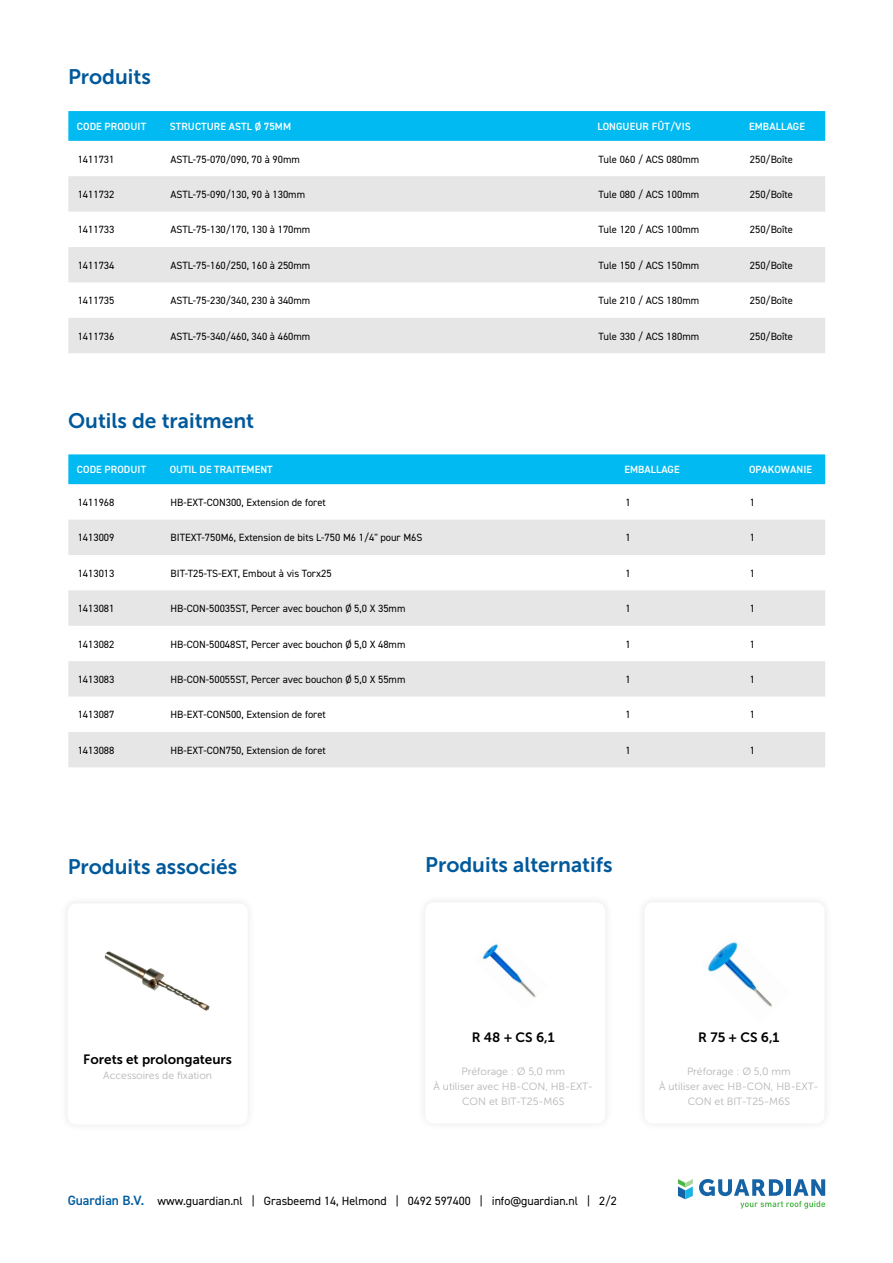
<style>
.page{position:relative;width:893px;height:1263px;background:#fff}
.page>*{position:absolute;margin:0;border:0;box-sizing:border-box;transform-origin:0 0}
.t1{font:21px "Museo Sans 700";color:#00599b}
.t2{font:13.5px "Museo Sans 700";color:#000}
.t3{font:12px "DIN2014";color:#000}
.t4{font:10.5px "DIN2014";color:#000}
.t5{font:10.5px/15px "Museo Sans 300";color:#b4b4b4;text-align:center}
.t6{font:600 10.5px "DIN2014";letter-spacing:.01em;color:#fff}
.s1{font-weight:600;font-size:13.5px;color:#005da0}
</style>
<div class="page">
<div style="left:68px;top:454px;width:757px;height:30px;background:#00baf1"></div>
<svg style="left:68px;top:520px;width:757px;height:247px;fill:#e6e6e6"></svg>
<div style="left:59px;top:895px;width:197px;height:238px;background:#fbfbfb"></div>
<div style="left:68px;top:903px;width:180px;height:221px;background:#fff;border-radius:9px"></div>
<img style="left:104px;top:951px;width:106px;height:60px">
<div style="left:417px;top:894px;width:197px;height:238px;background:#fbfbfb"></div>
<div style="left:425px;top:902px;width:180px;height:221px;background:#fff;border-radius:9px"></div>
<div style="left:636px;top:894px;width:197px;height:238px;background:#fbfbfb"></div>
<div style="left:645px;top:902px;width:180px;height:221px;background:#fff;border-radius:9px"></div>
<div style="left:68px;top:111px;width:757px;height:30px;background:#00baf1"></div>
<svg style="left:68px;top:176px;width:757px;height:177px;fill:#e6e6e6"></svg>
<svg style="left:699px;top:1179px;width:126px;height:30px"></svg>
<svg style="left:678px;top:1179px;width:15px;height:20px"></svg>
<img style="left:482px;top:943px;width:54px;height:55px">
<img style="left:707px;top:942px;width:65px;height:65px">
<p class="t1" style="left:68px;top:65px;width:84px">Produits</p>
<p class="t6" style="left:77px;top:119px;width:71px">CODE PRODUIT</p>
<p class="t6" style="left:170px;top:119px;width:123px">STRUCTURE ASTL Ø 75MM</p>
<p class="t6" style="left:598px;top:119px;width:95px">LONGUEUR FÛT/VIS</p>
<p class="t6" style="left:749px;top:119px;width:57px">EMBALLAGE</p>
<p class="t4" style="left:78px;top:152px;width:38px">1411731</p>
<p class="t4" style="left:171px;top:152px;width:131px">ASTL-75-070/090, 70 à 90mm</p>
<p class="t4" style="left:598px;top:152px;width:102px">Tule 060 / ACS 080mm</p>
<p class="t4" style="left:750px;top:152px;width:45px">250/Boîte</p>
<p class="t4" style="left:78px;top:188px;width:38px">1411732</p>
<p class="t4" style="left:171px;top:188px;width:136px">ASTL-75-090/130, 90 à 130mm</p>
<p class="t4" style="left:598px;top:188px;width:102px">Tule 080 / ACS 100mm</p>
<p class="t4" style="left:750px;top:188px;width:45px">250/Boîte</p>
<p class="t4" style="left:78px;top:223px;width:38px">1411733</p>
<p class="t4" style="left:171px;top:223px;width:141px">ASTL-75-130/170, 130 à 170mm</p>
<p class="t4" style="left:598px;top:223px;width:102px">Tule 120 / ACS 100mm</p>
<p class="t4" style="left:750px;top:223px;width:45px">250/Boîte</p>
<p class="t4" style="left:78px;top:259px;width:38px">1411734</p>
<p class="t4" style="left:171px;top:259px;width:141px">ASTL-75-160/250, 160 à 250mm</p>
<p class="t4" style="left:598px;top:259px;width:102px">Tule 150 / ACS 150mm</p>
<p class="t4" style="left:750px;top:259px;width:45px">250/Boîte</p>
<p class="t4" style="left:78px;top:294px;width:38px">1411735</p>
<p class="t4" style="left:171px;top:294px;width:141px">ASTL-75-230/340, 230 à 340mm</p>
<p class="t4" style="left:598px;top:294px;width:102px">Tule 210 / ACS 180mm</p>
<p class="t4" style="left:750px;top:294px;width:45px">250/Boîte</p>
<p class="t4" style="left:78px;top:329px;width:38px">1411736</p>
<p class="t4" style="left:171px;top:329px;width:141px">ASTL-75-340/460, 340 à 460mm</p>
<p class="t4" style="left:598px;top:329px;width:102px">Tule 330 / ACS 180mm</p>
<p class="t4" style="left:750px;top:329px;width:45px">250/Boîte</p>
<p class="t1" style="left:68px;top:409px;width:188px">Outils de traitment</p>
<p class="t6" style="left:77px;top:463px;width:71px">CODE PRODUIT</p>
<p class="t6" style="left:170px;top:463px;width:105px">OUTIL DE TRAITEMENT</p>
<p class="t6" style="left:624px;top:463px;width:57px">EMBALLAGE</p>
<p class="t6" style="left:749px;top:463px;width:64px">OPAKOWANIE</p>
<p class="t4" style="left:78px;top:496px;width:38px">1411968</p>
<p class="t4" style="left:171px;top:496px;width:157px">HB-EXT-CON300, Extension de foret</p>
<p class="t4" style="left:625px;top:496px;width:7px">1</p>
<p class="t4" style="left:750px;top:496px;width:7px">1</p>
<p class="t4" style="left:78px;top:531px;width:38px">1413009</p>
<p class="t4" style="left:171px;top:531px;width:253px">BITEXT-750M6, Extension de bits L-750 M6 1/4" pour M6S</p>
<p class="t4" style="left:625px;top:531px;width:7px">1</p>
<p class="t4" style="left:750px;top:531px;width:7px">1</p>
<p class="t4" style="left:78px;top:567px;width:38px">1413013</p>
<p class="t4" style="left:171px;top:567px;width:163px">BIT-T25-TS-EXT, Embout à vis Torx25</p>
<p class="t4" style="left:625px;top:567px;width:7px">1</p>
<p class="t4" style="left:750px;top:567px;width:7px">1</p>
<p class="t4" style="left:78px;top:602px;width:38px">1413081</p>
<p class="t4" style="left:171px;top:602px;width:236px">HB-CON-50035ST, Percer avec bouchon Ø 5,0 X 35mm</p>
<p class="t4" style="left:625px;top:602px;width:7px">1</p>
<p class="t4" style="left:750px;top:602px;width:7px">1</p>
<p class="t4" style="left:78px;top:637px;width:38px">1413082</p>
<p class="t4" style="left:171px;top:637px;width:236px">HB-CON-50048ST, Percer avec bouchon Ø 5,0 X 48mm</p>
<p class="t4" style="left:625px;top:637px;width:7px">1</p>
<p class="t4" style="left:750px;top:637px;width:7px">1</p>
<p class="t4" style="left:78px;top:673px;width:38px">1413083</p>
<p class="t4" style="left:171px;top:673px;width:236px">HB-CON-50055ST, Percer avec bouchon Ø 5,0 X 55mm</p>
<p class="t4" style="left:625px;top:673px;width:7px">1</p>
<p class="t4" style="left:750px;top:673px;width:7px">1</p>
<p class="t4" style="left:78px;top:708px;width:38px">1413087</p>
<p class="t4" style="left:171px;top:708px;width:157px">HB-EXT-CON500, Extension de foret</p>
<p class="t4" style="left:625px;top:708px;width:7px">1</p>
<p class="t4" style="left:750px;top:708px;width:7px">1</p>
<p class="t4" style="left:78px;top:743px;width:38px">1413088</p>
<p class="t4" style="left:171px;top:743px;width:157px">HB-EXT-CON750, Extension de foret</p>
<p class="t4" style="left:625px;top:743px;width:7px">1</p>
<p class="t4" style="left:750px;top:743px;width:7px">1</p>
<p class="t1" style="left:68px;top:854px;width:171px">Produits associés</p>
<p class="t1" style="left:425px;top:853px;width:189px">Produits alternatifs</p>
<p class="t2" style="left:83px;top:1052px;width:150px">Forets et prolongateurs</p>
<p class="t5" style="left:103px;top:1068px;width:110px">Accessoires de fixation</p>
<p class="t2" style="left:472px;top:1030px;width:84px">R 48 + CS 6,1</p>
<p class="t5" style="left:461px;top:1064px;width:105px">Préforage : Ø 5,0 mm</p>
<p class="t5" style="left:434px;top:1079px;width:161px">À utiliser avec HB-CON, HB-EXT-<br>CON et BIT-T25-M6S</p>
<p class="t3" style="left:68px;top:1193px;width:551px"><span class="s1">Guardian B.V.</span> www.guardian.nl | Grasbeemd 14, Helmond | 0492 597400 | info@guardian.nl | 2/2</p>
<p class="t2" style="left:698px;top:1030px;width:83px">R 75 + CS 6,1</p>
<p class="t5" style="left:687px;top:1064px;width:105px">Préforage : Ø 5,0 mm</p>
<p class="t5" style="left:659px;top:1079px;width:161px">À utiliser avec HB-CON, HB-EXT-<br>CON et BIT-T25-M6S</p>
</div>
